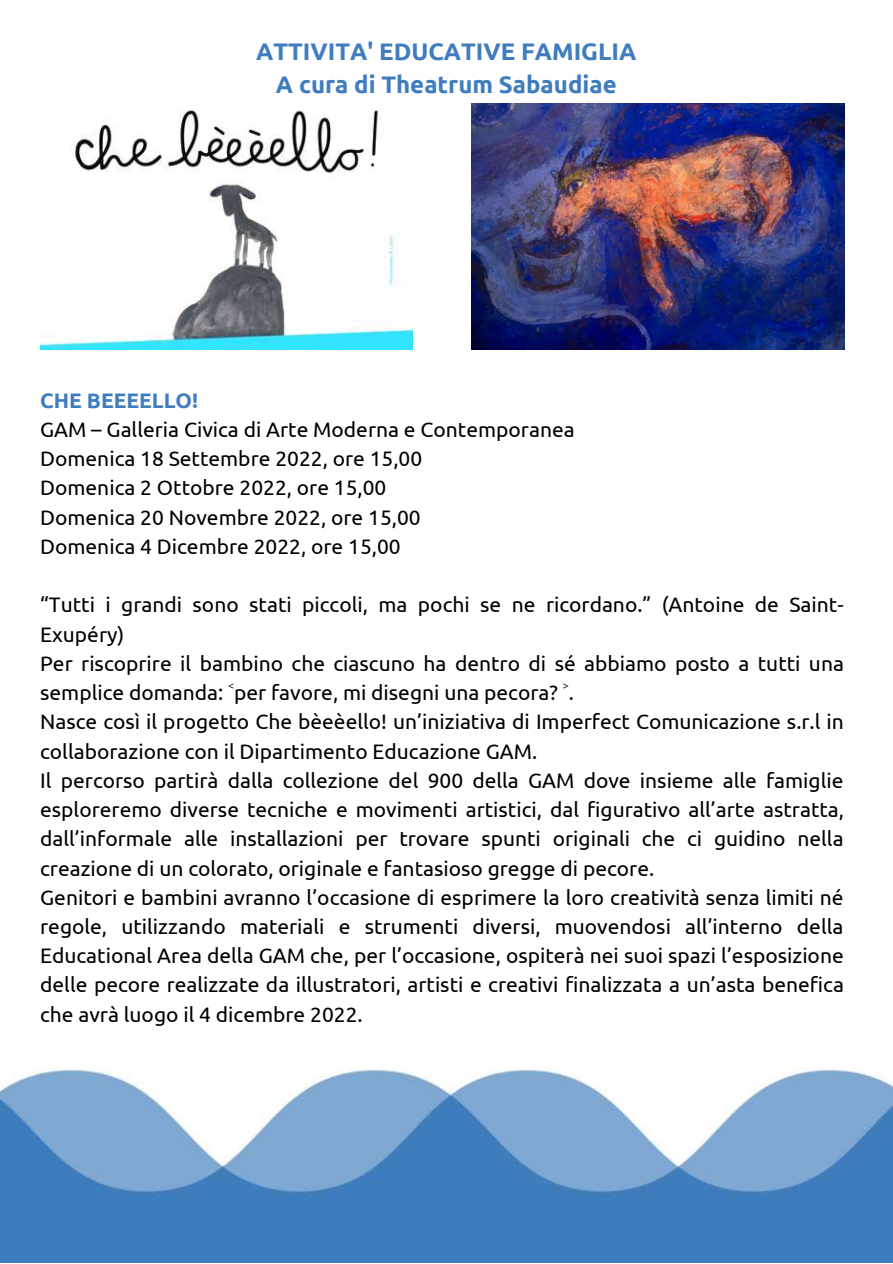
<style>
.page{position:relative;width:893px;height:1264px;background:#fff}
.page>*{position:absolute;margin:0;border:0;box-sizing:border-box;transform-origin:0 0}
.t1{font:700 24px/32.5px "Ubuntu";color:#407dbe;text-align:center}
.t2{font:21px/29.2px "Ubuntu";color:#000}
.t3{font:700 21px "Ubuntu";color:#407dbe}
.s1{font-family:"Noto Sans"}
</style>
<div class="page">
<img style="left:0;top:1068px;width:892px;height:194px">
<img style="left:40px;top:110px;width:372px;height:240px">
<img style="left:471px;top:104px;width:373px;height:246px">
<p class="t1" style="left:256px;top:35px;width:382px">ATTIVITA' EDUCATIVE FAMIGLIA<br>A cura di Theatrum Sabaudiae</p>
<p class="t3" style="left:40px;top:388px;width:159px">CHE BEEEELLO!</p>
<p class="t2" style="left:40px;top:414px;width:536px">GAM – Galleria Civica di Arte Moderna e Contemporanea Domenica 18 Settembre 2022, ore 15,00<br>Domenica 2 Ottobre 2022, ore 15,00<br>Domenica 20 Novembre 2022, ore 15,00<br>Domenica 4 Dicembre 2022, ore 15,00</p>
<p class="t2" style="left:40px;top:590px;width:805px">“Tutti i grandi sono stati piccoli, ma pochi se ne ricordano.” (Antoine de Saint-Exupéry)<br>Per riscoprire il bambino che ciascuno ha dentro di sé abbiamo posto a tutti una semplice domanda: <span class="s1">˂</span>per favore, mi disegni una pecora? <span class="s1">˃</span>.<br>Nasce così il progetto Che bèeèello! un’iniziativa di Imperfect Comunicazione s.r.l in collaborazione con il Dipartimento Educazione GAM.<br>Il percorso partirà dalla collezione del 900 della GAM dove insieme alle famiglie esploreremo diverse tecniche e movimenti artistici, dal figurativo all’arte astratta, dall’informale alle installazioni per trovare spunti originali che ci guidino nella creazione di un colorato, originale e fantasioso gregge di pecore.<br>Genitori e bambini avranno l’occasione di esprimere la loro creatività senza limiti né regole, utilizzando materiali e strumenti diversi, muovendosi all’interno della Educational Area della GAM che, per l’occasione, ospiterà nei suoi spazi l’esposizione delle pecore realizzate da illustratori, artisti e creativi finalizzata a un’asta benefica che avrà luogo il 4 dicembre 2022.</p>
</div>
